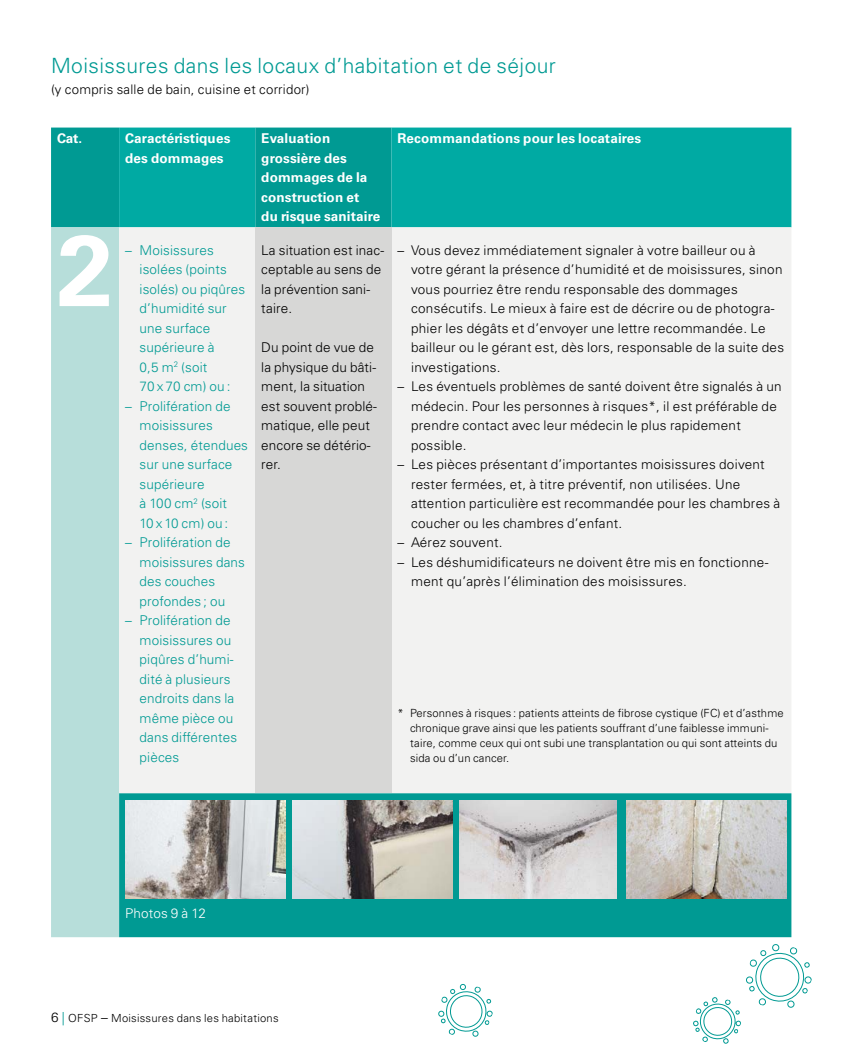
<style>
.page{position:relative;width:851px;height:1063px;background:#fff}
.page>*{position:absolute;margin:0;border:0;box-sizing:border-box;transform-origin:0 0}
.t1{font:700 100.5px "Univers LT Std";color:#fff}
._01_Kapiteltitel{font:300 21px "Univers LT Std";letter-spacing:.02em;color:#009a93}
._10_Tabelle_Schaden{font:300 13.5px/19.5px "Univers LT Std";letter-spacing:.01em;color:#009a93}
._11_Tabelle_Text{font:300 13.5px/19.5px "Univers LT Std";letter-spacing:.01em;color:#000}
._08_Tabellentitel{font:700 13.5px/19.5px "Univers LT Std";letter-spacing:.01em;color:#fff}
._13_Tabelle_Bild{font:300 13.5px "Univers LT Std";letter-spacing:.01em;color:#fff}
._12_Tabellenaufzaehl{font:300 13.35px/19.5px "Univers LT Std";letter-spacing:.02em;color:#000}
._07_Titelzusatz{font:300 13.2px "Univers LT Std";letter-spacing:.02em;color:#000}
._14_Tabellen_Fussnot{font:300 11.25px/15px "Univers LT Std";letter-spacing:.01em;color:#000}
.t2{font:300 11.1px "Univers LT Std";letter-spacing:.02em;color:#000}
.s1{font-size:13.35px}
.s2{font-size:13.35px;color:#009a93}
</style>
<div class="page">
<svg style="left:554px;top:937px;width:47px;height:1px"></svg>
<svg style="left:693px;top:944px;width:118px;height:100px"></svg>
<svg style="left:438px;top:984px;width:55px;height:53px"></svg>
<div style="left:51px;top:128px;width:68px;height:99px;background:#009a93"></div>
<svg style="left:119px;top:128px;width:672px;height:99px;background:#02a7a0"></svg>
<div style="left:51px;top:227px;width:68px;height:710px;background:#b7deda"></div>
<div style="left:119px;top:227px;width:672px;height:566px;background:#f2f2f1"></div>
<div style="left:255px;top:227px;width:136px;height:566px;background:#d7d7d6"></div>
<div style="left:119px;top:793px;width:672px;height:144px;background:#009a93"></div>
<img style="left:459px;top:800px;width:158px;height:98px">
<img style="left:292px;top:800px;width:160px;height:98px">
<img style="left:125px;top:800px;width:160px;height:98px">
<img style="left:626px;top:800px;width:160px;height:98px">
<p class="_01_Kapiteltitel" style="left:51px;top:53px;width:506px">Moisissures dans les locaux d’habitation et de séjour</p>
<p class="_07_Titelzusatz" style="left:51px;top:81px;width:260px">(y compris salle de bain, cuisine et corridor)</p>
<p class="_08_Tabellentitel" style="left:57px;top:129px;width:27px">Cat.</p>
<p class="_08_Tabellentitel" style="left:125px;top:129px;width:107px">Caractéristiques des dommages</p>
<p class="_08_Tabellentitel" style="left:261px;top:129px;width:120px">Evaluation grossière des dommages de la construction et<br>du risque sanitaire</p>
<p class="_08_Tabellentitel" style="left:397px;top:129px;width:245px">Recommandations pour les locataires</p>
<p class="t1" style="left:57px;top:212px;width:57px">2</p>
<p class="_10_Tabelle_Schaden" style="left:140px;top:240px;width:107px;text-indent:-14px">– Moisissures isolées (points isolés) ou piqûres d’humidité sur une surface supérieure à<br>0,5 m<sup>2</sup> (soit<br>70 x 70 cm) ou :</p>
<p class="_10_Tabelle_Schaden" style="left:140px;top:396px;width:110px;text-indent:-14px">– Prolifération de moisissures denses, étendues sur une surface supérieure<br>à 100 cm<sup>2</sup> (soit<br>10 x 10 cm) ou :</p>
<p class="_10_Tabelle_Schaden" style="left:140px;top:533px;width:107px;text-indent:-14px">– Prolifération de moisissures dans des couches profondes ; ou</p>
<p class="_10_Tabelle_Schaden" style="left:140px;top:611px;width:99px;text-indent:-14px">– Prolifération de moisissures ou piqûres d’humi&shy;dité à plusieurs endroits dans la même pièce ou dans différentes pièces</p>
<p class="_11_Tabelle_Text" style="left:261px;top:240px;width:124px">La situation est inac&shy;ceptable au sens de la prévention sani&shy;taire.</p>
<p class="_11_Tabelle_Text" style="left:261px;top:338px;width:117px">Du point de vue de la physique du bâti&shy;ment, la situation est souvent problé&shy;matique, elle peut encore se détério&shy;rer.</p>
<p class="_12_Tabellenaufzaehl" style="left:411px;top:240px;width:374px;text-indent:-14px">– Vous devez immédiatement signaler à votre bailleur ou à votre gérant la présence d’humidité et de moisissures, sinon vous pourriez être rendu responsable des dommages consécutifs. Le mieux à faire est de décrire ou de photogra&shy;phier les dégâts et d’envoyer une lettre recommandée. Le bailleur ou le gérant est, dès lors, responsable de la suite des investigations.</p>
<p class="_12_Tabellenaufzaehl" style="left:411px;top:377px;width:372px;text-indent:-14px">– Les éventuels problèmes de santé doivent être signalés à un médecin. Pour les personnes à risques*, il est préférable de prendre contact avec leur médecin le plus rapidement possible.</p>
<p class="_12_Tabellenaufzaehl" style="left:411px;top:455px;width:371px;text-indent:-14px">– Les pièces présentant d’importantes moisissures doivent rester fermées, et, à titre préventif, non utilisées. Une attention particulière est recommandée pour les chambres à coucher ou les chambres d’enfant.</p>
<p class="_12_Tabellenaufzaehl" style="left:397px;top:533px;width:107px">– Aérez souvent.</p>
<p class="_12_Tabellenaufzaehl" style="left:411px;top:552px;width:359px;text-indent:-14px">– Les déshumidificateurs ne doivent être mis en fonctionne&shy;ment qu’après l’élimination des moisissures.</p>
<p class="_14_Tabellen_Fussnot" style="left:410px;top:706px;width:375px;text-indent:-13px">* Personnes à risques : patients atteints de fibrose cystique (FC) et d’asthme chronique grave ainsi que les patients souffrant d’une faiblesse immuni&shy;taire, comme ceux qui ont subi une transplantation ou qui sont atteints du sida ou d’un cancer.</p>
<p class="_13_Tabelle_Bild" style="left:125px;top:905px;width:82px">Photos 9 à 12</p>
<p class="t2" style="left:51px;top:1011px;width:229px"><span class="s1">6</span> <span class="s2">|</span> OFSP <span class="s1">–</span> Moisissures dans les habitations</p>
</div>
